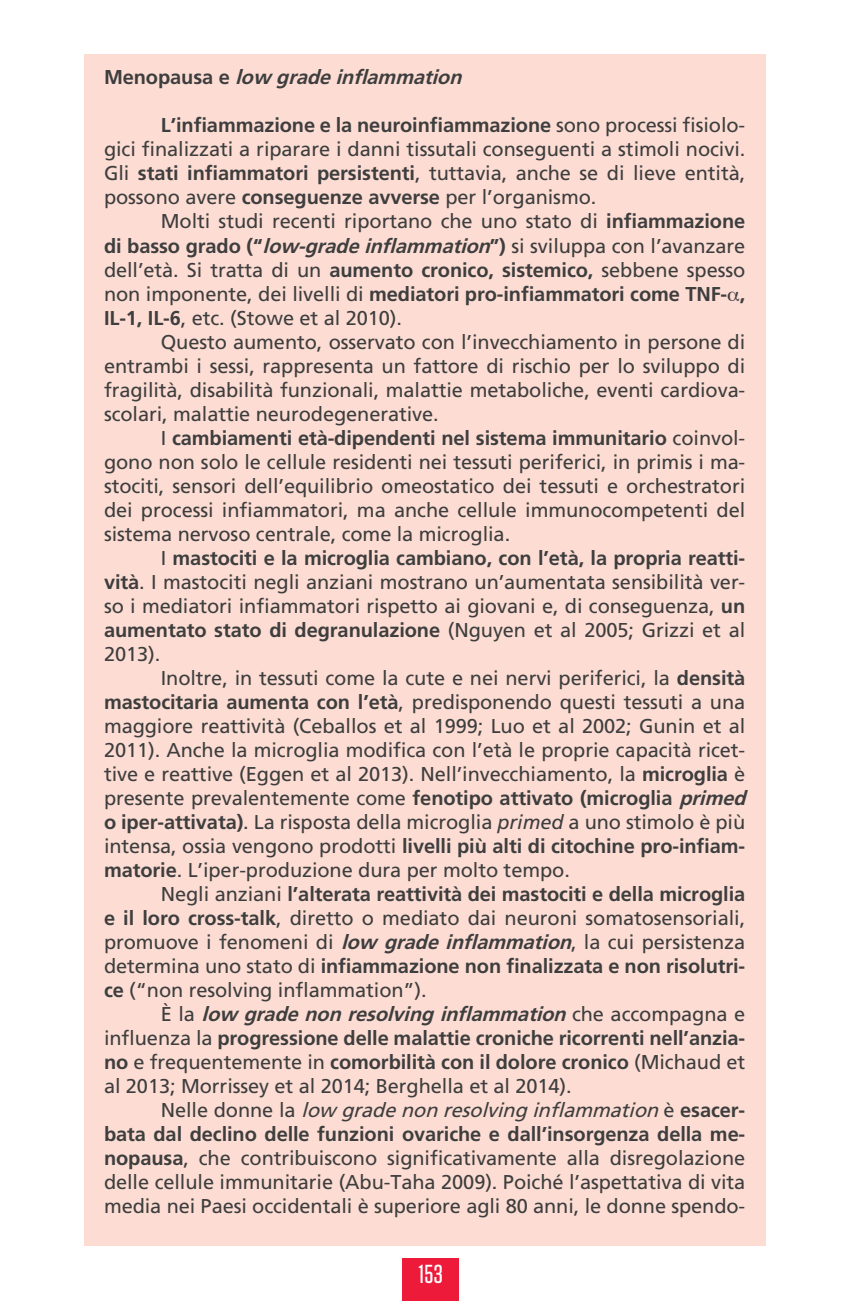
<style>
.page{position:relative;width:848px;height:1301px;background:#fff}
.page>*{position:absolute;margin:0;border:0;box-sizing:border-box;transform-origin:0 0}
.t1{font:500 26px "Tungsten";color:#fff}
.t2{font:20px/24px "Frutiger";letter-spacing:-.005em;color:#3e3e3f;text-align:justify}
.t3{font:italic 700 20px "Frutiger";color:#3e3e3f}
.s1{font-style:normal}
.s2{font-weight:700}
.s3{font-weight:700;font-style:italic}
.s4{font-style:italic}
</style>
<div class="page">
<div style="left:402px;top:1258px;width:57px;height:42px;background:#ed1a3a"></div>
<div style="left:84px;top:55px;width:681px;height:1190px;background:#fdddd3"></div>
<p class="t3" style="left:104px;top:66px;width:365px"><span class="s1">M e n o p a u s a e</span> low gradeinflammation</p>
<p class="t2" style="left:104px;top:114px;width:642px;text-indent:57px"><span class="s2">L’infiammazione e la neuroinfiammazione</span> sono processi fisiolo&shy;gici finalizzati a riparare i danni tissutali conseguenti a stimoli nocivi.<br>Gli <span class="s2">stati infiammatori persistenti</span>, tuttavia, anche se di lieve entità, possono avere <span class="s2">conseguenze avverse</span> per l’organismo.</p>
<p class="t2" style="left:104px;top:210px;width:642px;text-indent:57px">Molti studi recenti riportano che uno stato di <span class="s2">infiammazione di basso grado (“</span><span class="s3">low-gradeinflammation</span><span class="s2">”)</span> si sviluppa con l’avanzare dell’età. Si tratta di un <span class="s2">aumento cronico, sistemico,</span> sebbene spesso non imponente, dei livelli di <span class="s2">mediatori pro-infiammatori come TNF- , IL-1, IL-6</span>, etc. (Stowe et al 2010).</p>
<p class="t2" style="left:104px;top:330px;width:642px;text-indent:57px">Questo aumento, osservato con l’invecchiamento in persone di entrambi i sessi, rappresenta un fattore di rischio per lo sviluppo di fragilità, disabilità funzionali, malattie metaboliche, eventi cardiova&shy;scolari, malattie neurodegenerative.</p>
<p class="t2" style="left:104px;top:426px;width:642px;text-indent:57px">I <span class="s2">cambiamenti età-dipendenti nel sistema immunitario</span> coinvol&shy;gono non solo le cellule residenti nei tessuti periferici, in primis i ma&shy;stociti, sensori dell’equilibrio omeostatico dei tessuti e orchestratori dei processi infiammatori, ma anche cellule immunocompetenti del sistema nervoso centrale, come la microglia.</p>
<p class="t2" style="left:104px;top:546px;width:642px;text-indent:57px">I <span class="s2">mastociti e la microglia cambiano, con l’età, la propria reatti&shy;vità</span>. I mastociti negli anziani mostrano un’aumentata sensibilità ver&shy;so i mediatori infiammatori rispetto ai giovani e, di conseguenza, <span class="s2">un aumentato stato di degranulazione</span> (Nguyen et al 2005; Grizzi et al 2013).</p>
<p class="t2" style="left:104px;top:666px;width:648px;text-align:left;text-indent:57px">Inoltre, in tessuti come la cute e nei nervi periferici, la <span class="s2">densità mastocitaria aumenta con l’età</span>, predisponendo questi tessuti a una maggiore reattività (Ceballos et al 1999; Luo et al 2002; Gunin et al 2011). Anche la microglia modifica con l’età le proprie capacità ricet&shy;tive e reattive (Eggen et al 2013). Nell’invecchiamento, la <span class="s2">microglia</span> è presente prevalentemente come <span class="s2">fenotipo attivato (microglia</span> <span class="s3">primed </span><span class="s2">o iper-attivata)</span>. La risposta della microglia <span class="s4">primed</span> a uno stimolo è più intensa, ossia vengono prodotti <span class="s2">livelli più alti di citochine pro-infiam&shy;matorie</span>. L’iper-produzione dura per molto tempo.</p>
<p class="t2" style="left:104px;top:882px;width:642px;text-indent:57px">Negli anziani <span class="s2">l’alterata reattività dei mastociti e della microglia e il loro cross-talk</span>, diretto o mediato dai neuroni somatosensoriali, promuove i fenomeni di <span class="s3">low gradeinflammation</span>, la cui persistenza determina uno stato di <span class="s2">infiammazione non finalizzata e non risolutri&shy;ce</span> (“non resolving inflammation”).</p>
<p class="t2" style="left:104px;top:1002px;width:642px;text-indent:57px">È l a <span class="s3">low gradenon resolving inflammation</span> c h e a c c o m p a g n a e influenza la <span class="s2">progressione delle malattie croniche ricorrenti nell’anzia&shy;no</span> e frequentemente in <span class="s2">comorbilità con il dolore cronico</span> (Michaud et al 2013; Morrissey et al 2014; Berghella et al 2014).</p>
<p class="t2" style="left:104px;top:1098px;width:642px;text-indent:57px">N e l l e d o n n e l a <span class="s4">low gradenon resolving inflammation</span> è <span class="s2">e s a c e r - bata dal declino delle funzioni ovariche e dall’insorgenza della me&shy;nopausa</span>, che contribuiscono significativamente alla disregolazione delle cellule immunitarie (Abu-Taha 2009). Poiché l’aspettativa di vita media nei Paesi occidentali è superiore agli 80 anni, le donne spendo-</p>
<h1 class="t1" style="left:418px;top:1260px;width:26px">153</h1>
</div>
